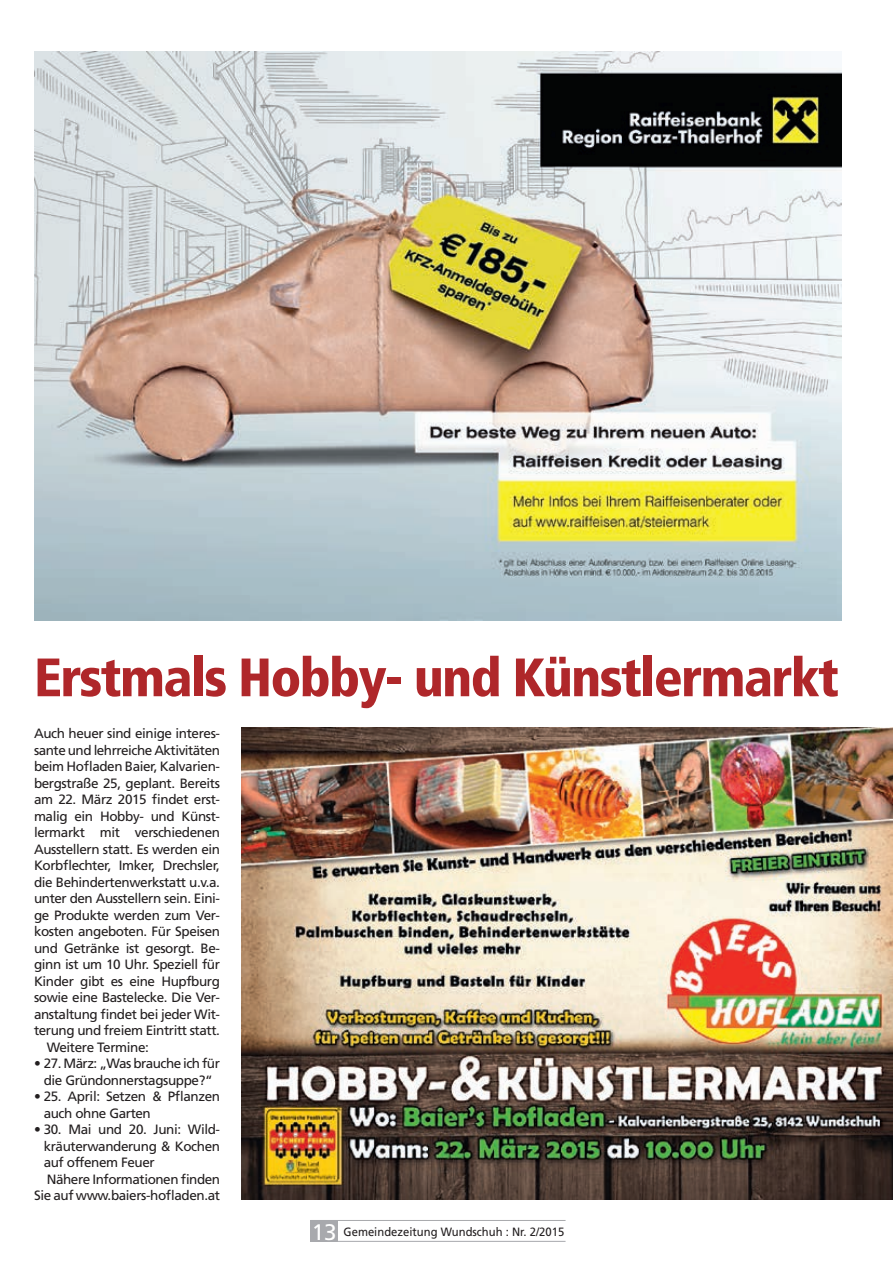
<style>
.page{position:relative;width:893px;height:1263px;background:#fff}
.page>*{position:absolute;margin:0;border:0;box-sizing:border-box;transform-origin:0 0}
.t1{font:900 condensed 54px "Frutiger LT Std";letter-spacing:-.03em;color:#af272a}
.t2{font:13.5px/16.5px "Frutiger LT Std";letter-spacing:-.03em;color:#231f20;text-align:center}
.t3{font:12px "Frutiger LT Std";color:#231f20;scale:.94 1}
.s1{font-size:22.5px;color:#fff}
</style>
<div class="page">
<div style="left:310px;top:1220px;width:28px;height:22px;background:#a8a9ad"></div>
<hr style="left:310px;top:1220px;width:256px;height:1px;background:#a8a9ad">
<hr style="left:310px;top:1241px;width:256px;height:1px;background:#a8a9ad">
<img style="left:34px;top:51px;width:808px;height:569px">
<img style="left:241px;top:727px;width:652px;height:472px">
<h1 class="t1" style="left:34px;top:645px;width:807px">Erstmals Hobby- und Künstlermarkt</h1>
<p class="t2" style="left:34px;top:725px;width:188px">Auch heuer sind einige interes-</p>
<p class="t2" style="left:34px;top:742px;width:187px">sante und lehrreiche Aktivitäten</p>
<p class="t2" style="left:34px;top:758px;width:188px">beim Hofladen Baier, Kalvarien-</p>
<p class="t2" style="left:34px;top:775px;width:188px">bergstraße 25, geplant. Bereits</p>
<p class="t2" style="left:34px;top:791px;width:188px">am 22. März 2015 findet erst-</p>
<p class="t2" style="left:34px;top:808px;width:188px">malig ein Hobby- und Künst-</p>
<p class="t2" style="left:34px;top:824px;width:188px">lermarkt mit verschiedenen</p>
<p class="t2" style="left:34px;top:841px;width:188px">Ausstellern statt. Es werden ein</p>
<p class="t2" style="left:34px;top:857px;width:188px">Korbflechter, Imker, Drechsler,</p>
<p class="t2" style="left:34px;top:874px;width:188px">die Behindertenwerkstatt u.v.a.</p>
<p class="t2" style="left:34px;top:890px;width:188px">unter den Ausstellern sein. Eini-</p>
<p class="t2" style="left:34px;top:907px;width:188px">ge Produkte werden zum Ver-</p>
<p class="t2" style="left:34px;top:923px;width:188px">kosten angeboten. Für Speisen</p>
<p class="t2" style="left:34px;top:940px;width:188px">und Getränke ist gesorgt. Be-</p>
<p class="t2" style="left:34px;top:956px;width:188px">ginn ist um 10 Uhr. Speziell für</p>
<p class="t2" style="left:34px;top:973px;width:188px">Kinder gibt es eine Hupfburg</p>
<p class="t2" style="left:34px;top:989px;width:188px">sowie eine Bastelecke. Die Ver-</p>
<p class="t2" style="left:34px;top:1006px;width:188px">anstaltung findet bei jeder Wit-</p>
<p class="t2" style="left:34px;top:1022px;width:188px">terung und freiem Eintritt statt.</p>
<p class="t2" style="left:47px;top:1039px;width:104px">Weitere Termine:</p>
<p class="t2" style="left:34px;top:1055px;width:187px">• 27. März: „Was brauche ich für die Gründonnerstagsuppe?“</p>
<p class="t2" style="left:44px;top:1088px;width:178px;text-align:left;text-indent:-10px">• 25. April: Setzen &amp; Pflanzen auch ohne Garten</p>
<p class="t2" style="left:34px;top:1121px;width:188px">• 30. Mai und 20. Juni: Wild-</p>
<p class="t2" style="left:44px;top:1138px;width:178px">kräuterwanderung &amp; Kochen</p>
<p class="t2" style="left:44px;top:1154px;width:113px">auf offenem Feuer</p>
<p class="t2" style="left:47px;top:1171px;width:175px">Nähere Informationen finden</p>
<p class="t2" style="left:34px;top:1187px;width:188px">Sie auf www.baiers-hofladen.at</p>
<p class="t3" style="left:312px;top:1224px;width:270px"><span class="s1">13</span> Gemeindezeitung Wundschuh : Nr. 2/2015</p>
</div>
